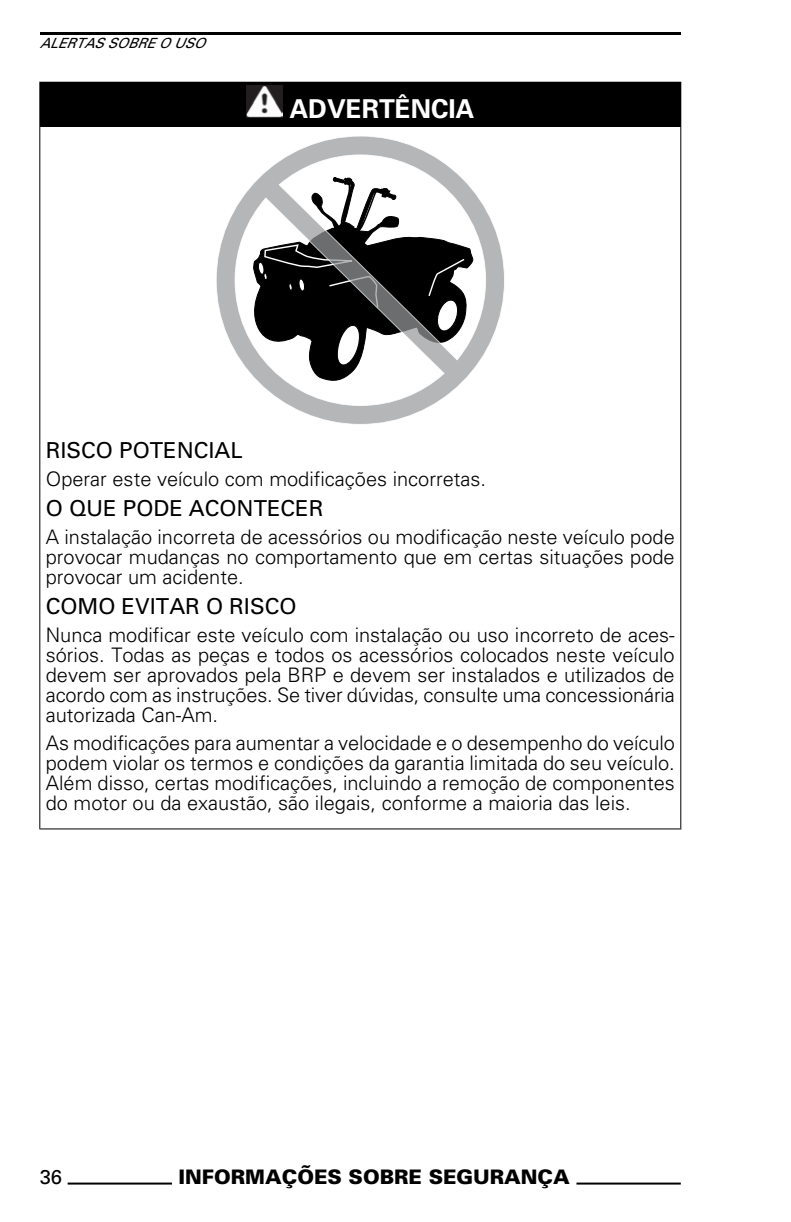
<style>
.page{position:relative;width:791px;height:1222px;background:#fff}
.page>*{position:absolute;margin:0;border:0;box-sizing:border-box;transform-origin:0 0}
.t1{font:700 26px "Univers";color:#fff}
.t2{font:22px "Univers";color:#000}
.t3{font:300 20px/20px "Univers";color:#000;text-align:justify}
.t4{font:900 20px "Univers";color:#000}
.t5{font:20px "Univers";color:#000}
.t6{font:italic 14px "Univers";color:#000}
</style>
<div class="page">
<svg style="left:39px;top:82px;width:642px;height:747px"></svg>
<hr style="left:68px;top:1182px;width:104px;height:2px;background:#000">
<hr style="left:576px;top:1182px;width:104px;height:2px;background:#000">
<hr style="left:40px;top:32px;width:640px;height:2px;background:#000">
<p class="t6" style="left:40px;top:38px;width:166px">ALERTAS SOBRE O USO</p>
<h1 class="t1" style="left:289px;top:99px;width:186px">ADVERTÊNCIA</h1>
<p class="t2" style="left:46px;top:441px;width:198px">RISCO POTENCIAL</p>
<p class="t3" style="left:46px;top:470px;width:442px">Operar este veículo com modificações incorretas.</p>
<p class="t2" style="left:46px;top:499px;width:279px">O QUE PODE ACONTECER</p>
<p class="t3" style="left:46px;top:528px;width:630px">A instalação incorreta de acessórios ou modificação neste veículo pode provocar mudanças no comportamento que em certas situações pode provocar um acidente.</p>
<p class="t2" style="left:46px;top:597px;width:252px">COMO EVITAR O RISCO</p>
<p class="t3" style="left:46px;top:626px;width:630px">Nunca modificar este veículo com instalação ou uso incorreto de aces&shy;sórios. Todas as peças e todos os acessórios colocados neste veículo devem ser aprovados pela BRP e devem ser instalados e utilizados de acordo com as instruções. Se tiver dúvidas, consulte uma concessionária autorizada Can-Am.</p>
<p class="t3" style="left:46px;top:734px;width:630px">As modificações para aumentar a velocidade e o desempenho do veículo podem violar os termos e condições da garantia limitada do seu veículo.<br>Além disso, certas modificações, incluindo a remoção de componentes do motor ou da exaustão, são ilegais, conforme a maioria das leis.</p>
<p class="t5" style="left:40px;top:1168px;width:24px">36</p>
<p class="t4" style="left:179px;top:1168px;width:393px">INFORMAÇÕES SOBRE SEGURANÇA</p>
</div>
